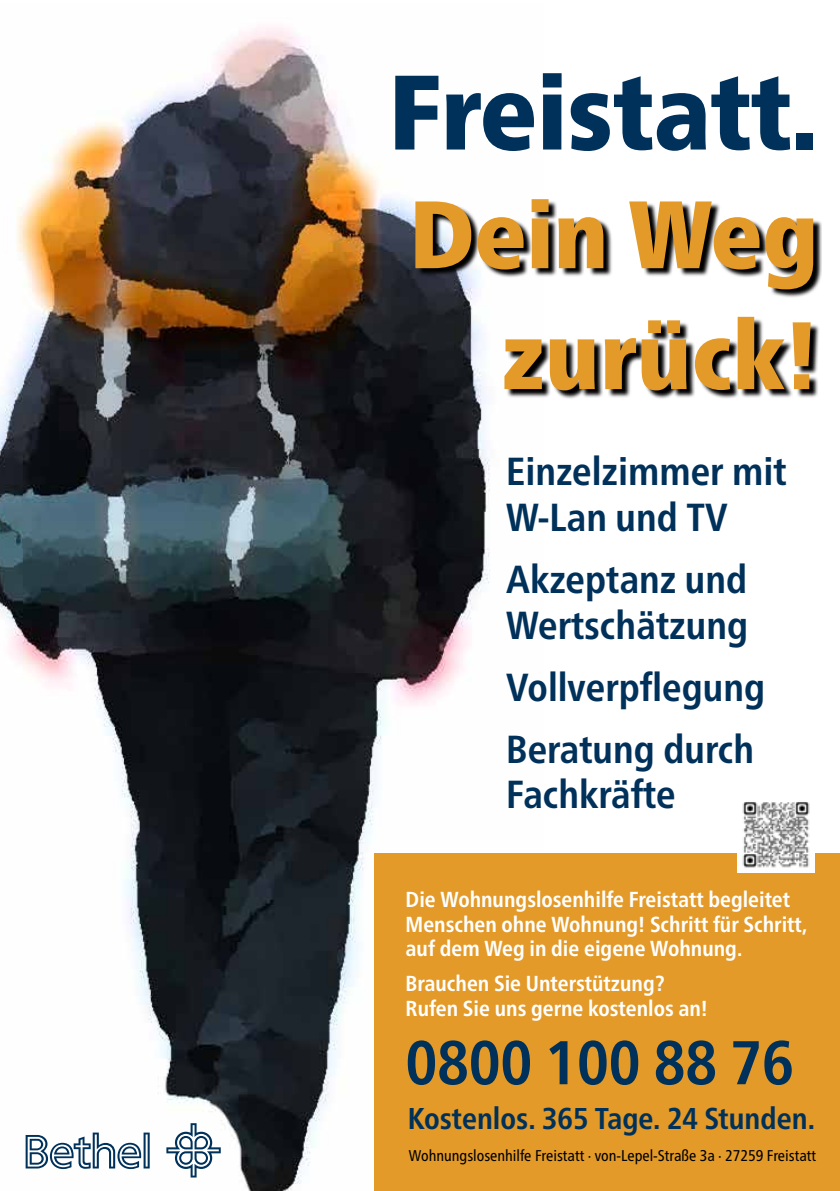
<style>
.page{position:relative;width:840px;height:1191px;background:#fff}
.page>*{position:absolute;margin:0;border:0;box-sizing:border-box;transform-origin:0 0}
.t1{font:900 condensed 105.6px "Frutiger Neue LT Pro";color:#00315a}
.t2{font:900 condensed 95.6px/120.8px "Frutiger Neue LT Pro";color:#e39a28;text-align:right}
.t3{font:700 condensed 61.6px "Frutiger Neue LT Pro";color:#00315a}
.t4{font:700 condensed 39px/45.6px "Frutiger Neue LT Pro";color:#00315a}
.t5{font:700 condensed 30px "Frutiger Neue LT Pro";color:#00315a}
.t6{font:700 condensed 21.8px/24.6px "Frutiger Neue LT Pro";color:#fff}
.t7{font:condensed 15.6px "Frutiger Neue LT Pro";color:#000}
</style>
<div class="page">
<img style="left:0;top:27px;width:490px;height:1164px">
<svg style="left:416px;top:200px;width:405px;height:199px"></svg>
<div style="left:374px;top:853px;width:465px;height:338px;background:#e39a28"></div>
<svg style="left:166px;top:1123px;width:55px;height:54px"></svg>
<svg style="left:26px;top:1132px;width:124px;height:37px"></svg>
<img style="left:737px;top:802px;width:76px;height:70px">
<h1 class="t1" style="left:389px;top:49px;width:430px">Freistatt.</h1>
<h2 class="t2" style="left:409px;top:174px;width:410px">Dein Weg zurück!</h2>
<h3 class="t4" style="left:506px;top:449px;width:281px">Einzelzimmer mit<br>W-Lan und TV</h3>
<h3 class="t4" style="left:506px;top:556px;width:243px">Akzeptanz und<br>Wertschätzung</h3>
<h3 class="t4" style="left:506px;top:656px;width:260px;line-height:62px">Vollverpflegung<br>Beratung durch</h3>
<h3 class="t4" style="left:506px;top:772px;width:171px">Fachkräfte</h3>
<p class="t6" style="left:405px;top:887px;width:403px">Die Wohnungslosenhilfe Freistatt begleitet<br>Menschen ohne Wohnung! Schritt für Schritt, auf dem Weg in die eigene Wohnung.</p>
<p class="t6" style="left:405px;top:971px;width:304px">Brauchen Sie Unterstützung?<br>Rufen Sie uns gerne kostenlos an!</p>
<h3 class="t3" style="left:405px;top:1026px;width:389px">0800 100 88 76</h3>
<h3 class="t5" style="left:407px;top:1101px;width:408px">Kostenlos. 365 Tage. 24 Stunden.</h3>
<p class="t7" style="left:408px;top:1146px;width:409px">Wohnungslosenhilfe Freistatt · von-Lepel-Straße 3a · 27259 Freistatt</p>
</div>
